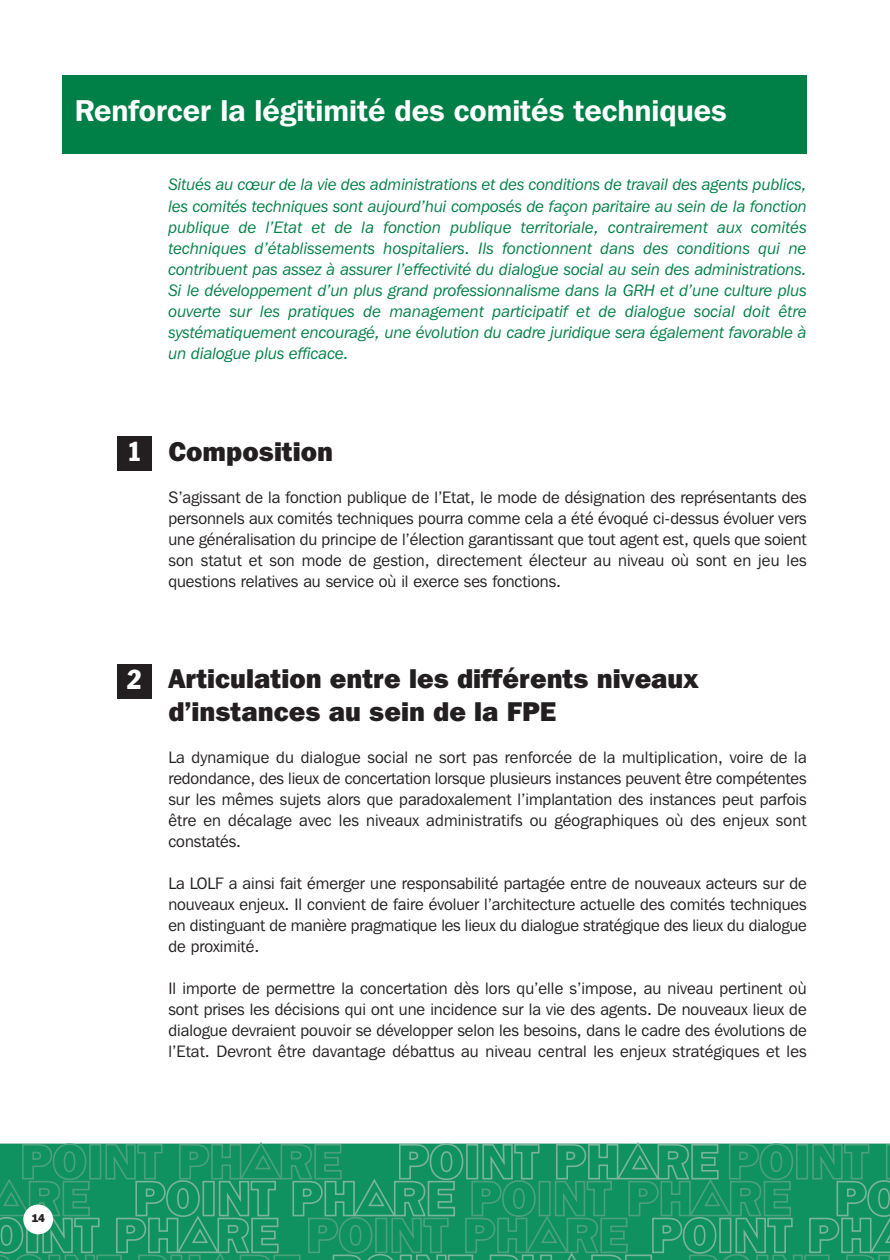
<style>
.page{position:relative;width:890px;height:1260px;background:#fff}
.page>*{position:absolute;margin:0;border:0;box-sizing:border-box;transform-origin:0 0}
.t1{font:600 30px "Franklin Gothic IT Cby BT";color:#fff}
.t2{font:800 27px/32.2px "Franklin Gothic IT Cby BT";color:#231f20}
.t3{font:condensed 27px "Franklin Gothic BT";color:#fff}
.t4{font:16.5px/21px "Franklin Gothic IT Cby BT";color:#231f20;text-align:justify}
.t5{font:italic 16.5px/21px "Franklin Gothic IT Cby BT";color:#007f46;text-align:justify}
.t6{font:800 11.1px "Franklin Gothic IT Cby BT";color:#231f20}
.s1{font-family:"Franklin Gothic BT";font-weight:400;font-stretch:condensed;color:#fff}
</style>
<div class="page">
<svg style="left:0;top:1142px;width:889px;height:117px;background:#219769"></svg>
<div style="left:23px;top:1204px;width:30px;height:30px;background:#fff;border-radius:50%"></div>
<div style="left:62px;top:75px;width:744px;height:78px;background:#007f46"></div>
<div style="left:117px;top:436px;width:34px;height:34px;background:#231f20"></div>
<div style="left:117px;top:664px;width:34px;height:34px;background:#231f20"></div>
<h1 class="t1" style="left:75px;top:100px;width:653px">Renforcer la légitimité des comités techniques</h1>
<p class="t5" style="left:168px;top:176px;width:639px">Situés au cœur de la vie des administrations et des conditions de travail des agents publics, les comités techniques sont aujourd’hui composés de façon paritaire au sein de la fonction publique de l’Etat et de la fonction publique territoriale, contrairement aux comités techniques d’établissements hospitaliers. Ils fonctionnent dans des conditions qui ne contribuent pas assez à assurer l’effectivité du dialogue social au sein des administrations.<br>Si le développement d’un plus grand professionnalisme dans la GRH et d’une culture plus ouverte sur les pratiques de management participatif et de dialogue social doit être systématiquement encouragé, une évolution du cadre juridique sera également favorable à un dialogue plus efficace.</p>
<h2 class="t2" style="left:127px;top:438px;width:208px"><span class="s1">1</span> Composition</h2>
<p class="t4" style="left:168px;top:488px;width:639px">S’agissant de la fonction publique de l’Etat, le mode de désignation des représentants des personnels aux comités techniques pourra comme cela a été évoqué ci-dessus évoluer vers une généralisation du principe de l’élection garantissant que tout agent est, quels que soient son statut et son mode de gestion, directement électeur au niveau où sont en jeu les questions relatives au service où il exerce ses fonctions.</p>
<h2 class="t3" style="left:127px;top:669px;width:17px">2</h2>
<h2 class="t2" style="left:168px;top:665px;width:531px">Articulation entre les différents niveaux d’instances au sein de la FPE</h2>
<p class="t4" style="left:168px;top:748px;width:639px">La dynamique du dialogue social ne sort pas renforcée de la multiplication, voire de la redondance, des lieux de concertation lorsque plusieurs instances peuvent être compétentes sur les mêmes sujets alors que paradoxalement l’implantation des instances peut parfois être en décalage avec les niveaux administratifs ou géographiques où des enjeux sont constatés.</p>
<p class="t4" style="left:168px;top:874px;width:639px">La LOLF a ainsi fait émerger une responsabilité partagée entre de nouveaux acteurs sur de nouveaux enjeux. Il convient de faire évoluer l’architecture actuelle des comités techniques en distinguant de manière pragmatique les lieux du dialogue stratégique des lieux du dialogue de proximité.</p>
<p class="t4" style="left:168px;top:979px;width:639px">Il importe de permettre la concertation dès lors qu’elle s’impose, au niveau pertinent où sont prises les décisions qui ont une incidence sur la vie des agents. De nouveaux lieux de dialogue devraient pouvoir se développer selon les besoins, dans le cadre des évolutions de l’Etat. Devront être davantage débattus au niveau central les enjeux stratégiques et les</p>
<p class="t6" style="left:31px;top:1214px;width:15px">14</p>
</div>
